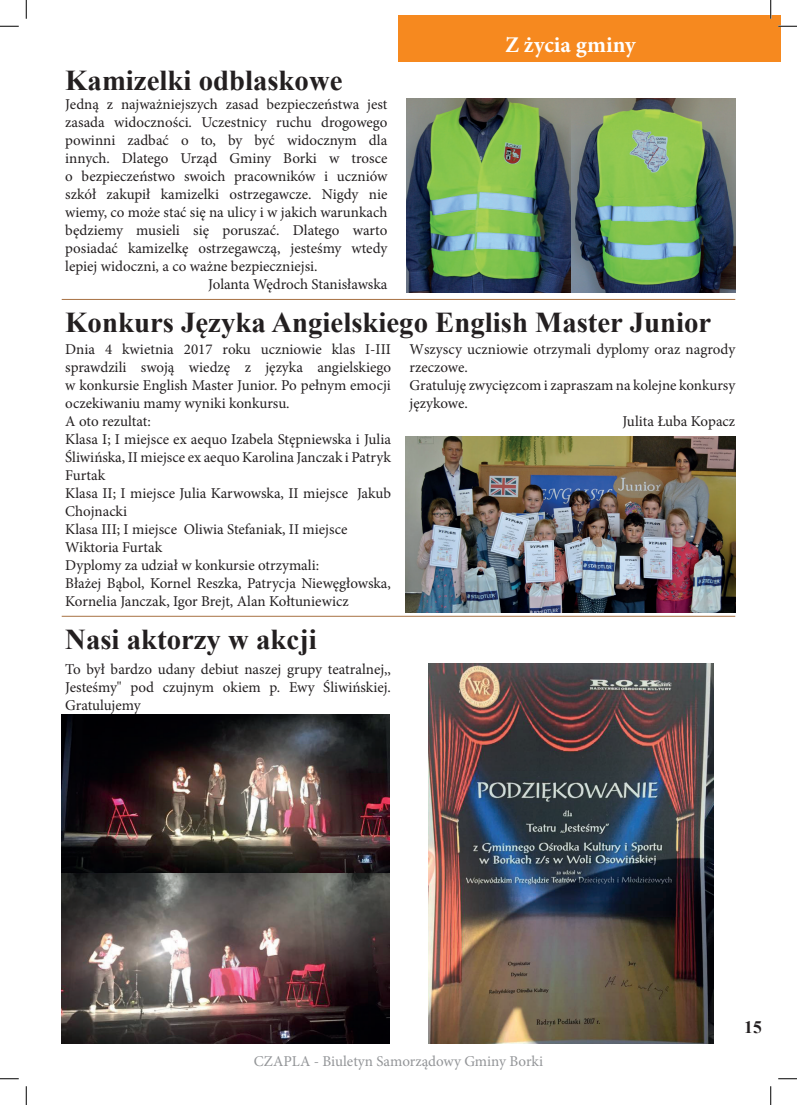
<style>
.page{position:relative;width:797px;height:1105px;background:#fff}
.page>*{position:absolute;margin:0;border:0;box-sizing:border-box;transform-origin:0 0}
.t1{font:700 28.75px "Times New Roman";color:#231f20}
.t2{font:700 22.5px "Minion Pro";color:#fff}
.t3{font:700 17.5px "Times New Roman";color:#231f20}
.t4{font:15px/18px "Minion Pro";color:#231f20}
.t5{font:15px "Minion Pro";color:#939598}
</style>
<div class="page">
<div style="left:398px;top:16px;width:383px;height:46px;background:#f6891f"></div>
<img style="left:406px;top:98px;width:329px;height:194px">
<hr style="left:62px;top:299px;width:673px;height:1px;background:#a77143">
<img style="left:405px;top:437px;width:330px;height:176px">
<hr style="left:62px;top:616px;width:673px;height:1px;background:#a77143">
<img style="left:428px;top:663px;width:285px;height:380px">
<img style="left:62px;top:715px;width:327px;height:328px">
<svg style="left:0;top:25px;width:19px;height:2px"></svg>
<svg style="left:778px;top:25px;width:19px;height:2px"></svg>
<svg style="left:0;top:1078px;width:19px;height:1px"></svg>
<svg style="left:778px;top:1078px;width:19px;height:1px"></svg>
<svg style="left:25px;top:0;width:2px;height:19px"></svg>
<svg style="left:25px;top:1086px;width:2px;height:19px"></svg>
<svg style="left:770px;top:0;width:1px;height:19px"></svg>
<svg style="left:770px;top:1086px;width:1px;height:19px"></svg>
<h1 class="t1" style="left:65px;top:60px;width:279px">Kamizelki odblaskowe</h1>
<p class="t4" style="left:65px;top:96px;width:324px">Jedną z najważniejszych zasad bezpieczeństwa jest</p>
<p class="t4" style="left:65px;top:114px;width:324px">zasada widoczności. Uczestnicy ruchu drogowego</p>
<p class="t4" style="left:65px;top:132px;width:323px">powinni zadbać o to, by być widocznym dla</p>
<p class="t4" style="left:65px;top:150px;width:324px">innych. Dlatego Urząd Gminy Borki w trosce</p>
<p class="t4" style="left:65px;top:168px;width:324px">o bezpieczeństwo swoich pracowników i uczniów</p>
<p class="t4" style="left:65px;top:186px;width:324px">szkół zakupił kamizelki ostrzegawcze. Nigdy nie</p>
<p class="t4" style="left:65px;top:204px;width:324px">wiemy, co może stać się na ulicy i w jakich warunkach</p>
<p class="t4" style="left:65px;top:222px;width:324px">będziemy musieli się poruszać. Dlatego warto</p>
<p class="t4" style="left:65px;top:240px;width:324px">posiadać kamizelkę ostrzegawczą, jesteśmy wtedy</p>
<p class="t4" style="left:65px;top:258px;width:254px">lepiej widoczni, a co ważne bezpieczniejsi.</p>
<p class="t4" style="left:208px;top:276px;width:181px">Jolanta Wędroch Stanisławska</p>
<h2 class="t2" style="left:505px;top:29px;width:132px">Z życia gminy</h2>
<h1 class="t1" style="left:65px;top:302px;width:647px">Konkurs Języka Angielskiego English Master Junior</h1>
<p class="t4" style="left:65px;top:340px;width:327px">Dnia 4 kwietnia 2017 roku uczniowie klas I-III sprawdzili swoją wiedzę z języka angielskiego w konkursie English Master Junior. Po pełnym emocji oczekiwaniu mamy wyniki konkursu.<br>A oto rezultat:<br>Klasa I; I miejsce ex aequo Izabela Stępniewska i Julia Śliwińska, II miejsce ex aequo Karolina Janczak i Patryk Furtak<br>Klasa II; I miejsce Julia Karwowska, II miejsce Jakub Chojnacki<br>Klasa III; I miejsce Oliwia Stefaniak, II miejsce Wiktoria Furtak<br>Dyplomy za udział w konkursie otrzymali:<br>Błażej Bąbol, Kornel Reszka, Patrycja Niewęgłowska, Kornelia Janczak, Igor Brejt, Alan Kołtuniewicz</p>
<p class="t4" style="left:409px;top:340px;width:327px">Wszyscy uczniowie otrzymali dyplomy oraz nagrody</p>
<p class="t4" style="left:409px;top:358px;width:60px">rzeczowe.</p>
<p class="t4" style="left:409px;top:376px;width:327px">Gratuluję zwycięzcom i zapraszam na kolejne konkursy</p>
<p class="t4" style="left:409px;top:394px;width:60px">językowe.</p>
<p class="t4" style="left:622px;top:412px;width:114px">Julita Łuba Kopacz</p>
<h1 class="t1" style="left:65px;top:619px;width:253px">Nasi aktorzy w akcji</h1>
<p class="t4" style="left:65px;top:660px;width:327px;text-align:justify">To był bardzo udany debiut naszej grupy teatralnej,, Jesteśmy" pod czujnym okiem p. Ewy Śliwińskiej.<br>Gratulujemy</p>
<p class="t5" style="left:254px;top:1052px;width:291px">CZAPLA - Biuletyn Samorządowy Gminy Borki</p>
<p class="t3" style="left:744px;top:1015px;width:19px">15</p>
</div>
